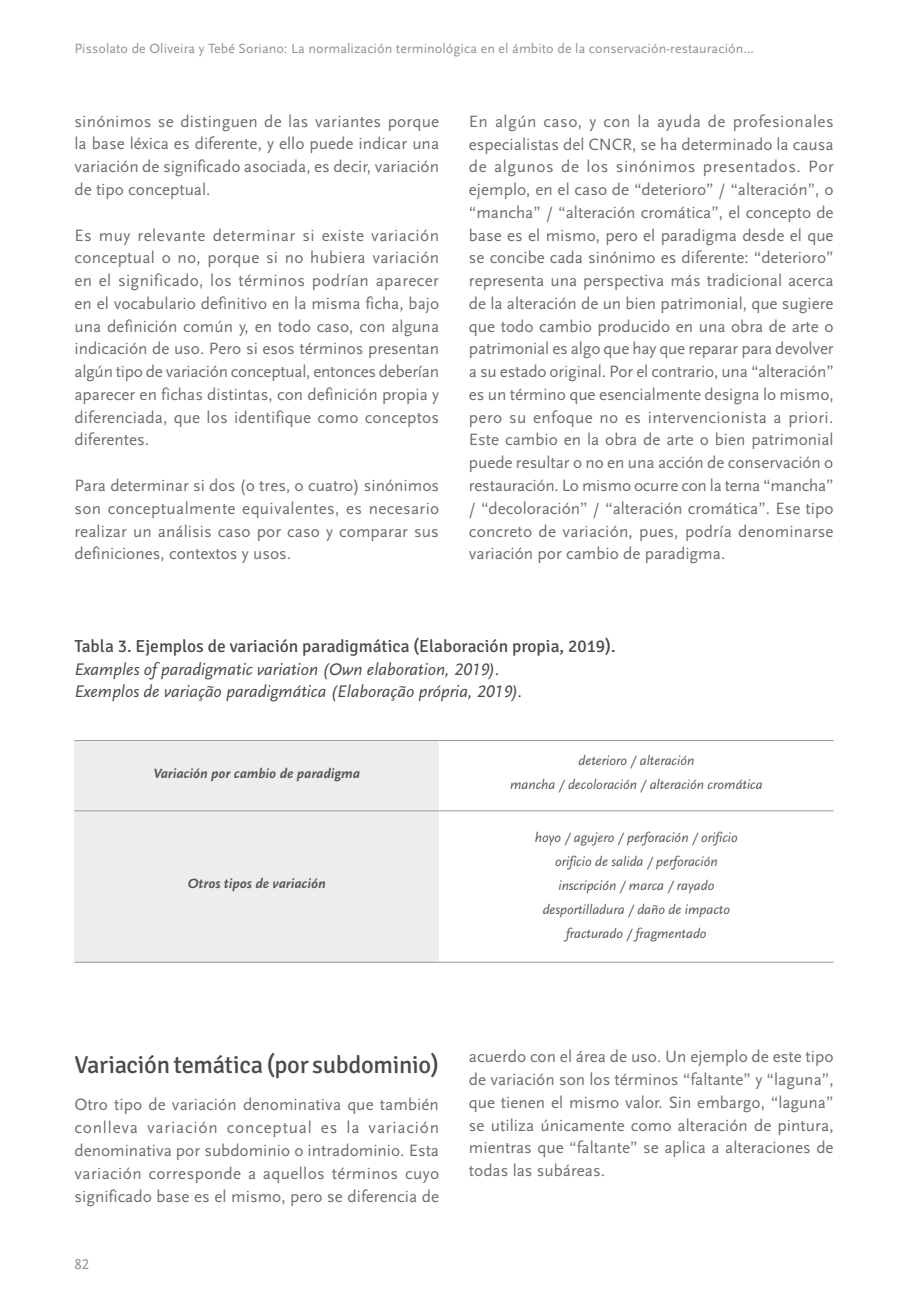
<style>
.page{position:relative;width:918px;height:1315px;background:#fff}
.page>*{position:absolute;margin:0;border:0;box-sizing:border-box;transform-origin:0 0}
.t1{font:24.5px "Signika";letter-spacing:-.015em;color:#4a4a49}
.t2{font:17.5px/22.4px "Scala Sans Regular LF Italic";color:#4a4a49}
.t3{font:17.5px "Signika";color:#4a4a49}
.t4{font:17.15px/22.8px "Scala Sans Regular LF";color:#706f6f;text-align:justify}
.t5{font:14.88px "Scala Sans Regular LF";color:#929292}
.t6{font:14px/24px "Scala Sans Regular LF Italic";color:#575756;text-align:center}
.t7{font:14px "Scala Sans Regular LF";letter-spacing:.005em;color:#929292}
.t8{font:14px "Scala Sans Bold LF Italic";color:#575756}
</style>
<div class="page">
<div style="left:74px;top:741px;width:365px;height:221px;background:#ededed"></div>
<hr style="left:74px;top:961px;width:759px;height:1px;background:#9d9d9c">
<hr style="left:74px;top:810px;width:759px;height:1px;background:#9d9d9c">
<hr style="left:74px;top:740px;width:759px;height:1px;background:#9d9d9c">
<p class="t7" style="left:74px;top:41px;width:681px">Pissolato de Oliveira y Tebé Soriano: La normalización terminológica en el ámbito de la conservación-restauración...</p>
<p class="t4" style="left:74px;top:110px;width:366px">sinónimos se distinguen de las variantes porque la base léxica es diferente, y ello puede indicar una variación de significado asociada, es decir, variación de tipo conceptual.</p>
<p class="t4" style="left:74px;top:224px;width:366px">Es muy relevante determinar si existe variación conceptual o no, porque si no hubiera variación en el significado, los términos podrían aparecer en el vocabulario definitivo en la misma ficha, bajo una definición común y, en todo caso, con alguna indicación de uso. Pero si esos términos presentan algún tipo de variación conceptual, entonces deberían aparecer en fichas distintas, con definición propia y diferenciada, que los identifique como conceptos diferentes.</p>
<p class="t4" style="left:74px;top:474px;width:366px">Para determinar si dos (o tres, o cuatro) sinónimos son conceptualmente equivalentes, es necesario realizar un análisis caso por caso y comparar sus definiciones, contextos y usos.</p>
<p class="t4" style="left:469px;top:110px;width:366px">En algún caso, y con la ayuda de profesionales especialistas del CNCR, se ha determinado la causa de algunos de los sinónimos presentados. Por ejemplo, en el caso de “deterioro” / “alteración”, o “mancha” / “alteración cromática”, el concepto de base es el mismo, pero el paradigma desde el que se concibe cada sinónimo es diferente: “deterioro” representa una perspectiva más tradicional acerca de la alteración de un bien patrimonial, que sugiere que todo cambio producido en una obra de arte o patrimonial es algo que hay que reparar para devolver a su estado original. Por el contrario, una “alteración” es un término que esencialmente designa lo mismo, pero su enfoque no es intervencionista a priori.<br>Este cambio en la obra de arte o bien patrimonial puede resultar o no en una acción de conservación o restauración. Lo mismo ocurre con la terna “mancha” / “decoloración” / “alteración cromática”. Ese tipo concreto de variación, pues, podría denominarse variación por cambio de paradigma.</p>
<p class="t3" style="left:74px;top:636px;width:543px">Tabla 3. Ejemplos de variación paradigmática (Elaboración propia, 2019).</p>
<p class="t2" style="left:74px;top:658px;width:449px">Examples of paradigmatic variation (Own elaboration, 2019).<br>Exemplos de variação paradigmática (Elaboração própria, 2019).</p>
<p class="t8" style="left:153px;top:766px;width:208px">Variación por cambio de paradigma</p>
<p class="t8" style="left:188px;top:876px;width:139px">Otros tipos de variación</p>
<p class="t6" style="left:510px;top:748px;width:254px">deterioro / alteración<br>mancha / decoloración / alteración cromática</p>
<p class="t6" style="left:535px;top:825px;width:204px">hoyo / agujero / perforación / orificio orificio de salida / perforación inscripción / marca / rayado desportilladura / daño de impacto fracturado / fragmentado</p>
<h1 class="t1" style="left:74px;top:1050px;width:366px">Variación temática (por subdominio)</h1>
<p class="t4" style="left:74px;top:1093px;width:366px">Otro tipo de variación denominativa que también conlleva variación conceptual es la variación denominativa por subdominio o intradominio. Esta variación corresponde a aquellos términos cuyo significado base es el mismo, pero se diferencia de</p>
<p class="t5" style="left:74px;top:1255px;width:16px">82</p>
<p class="t4" style="left:469px;top:1045px;width:366px">acuerdo con el área de uso. Un ejemplo de este tipo de variación son los términos “faltante” y “laguna”, que tienen el mismo valor. Sin embargo, “laguna” se utiliza únicamente como alteración de pintura, mientras que “faltante” se aplica a alteraciones de todas las subáreas.</p>
</div>
